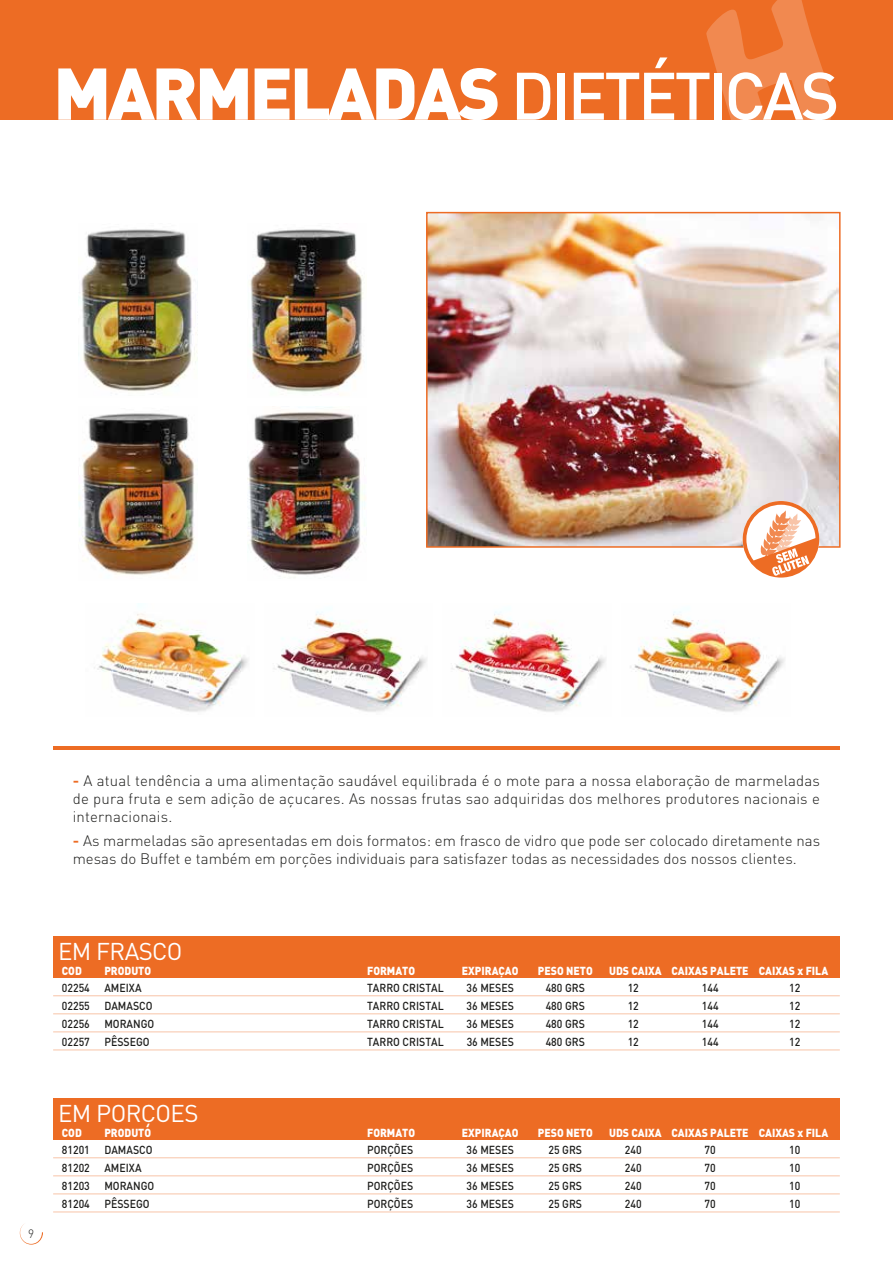
<style>
.page{position:relative;width:893px;height:1263px;background:#fff}
.page>*{position:absolute;margin:0;border:0;box-sizing:border-box;transform-origin:0 0}
.t1{font:900 72px "DINOT";letter-spacing:-.05em;color:#fff}
.t2{font:24px "DINOT";letter-spacing:-.025em;color:#fff}
.t3{font:300 15px/18px "DINOT";color:#1d1d1b;text-align:justify}
.t4{font:300 12px "DINOT";color:#1d1d1b}
.t5{font:500 11.55px "DINOT";color:#1d1d1b;scale:.91 1}
.t6{font:900 11.55px "DINOT";color:#fff;scale:.91 1}
.s1{font-weight:500;font-size:66px}
.s2{font-weight:700;color:#ed6c24}
</style>
<div class="page">
<div style="left:0;top:0;width:893px;height:119px;background:#ed6c24"></div>
<svg style="left:706px;top:0;width:127px;height:119px"></svg>
<img style="left:429px;top:215px;width:409px;height:330px">
<div style="left:426px;top:212px;width:415px;height:336px;border:2px solid #ed6c24"></div>
<img style="left:78px;top:229px;width:119px;height:166px">
<img style="left:247px;top:406px;width:119px;height:172px">
<img style="left:78px;top:413px;width:117px;height:162px">
<img style="left:249px;top:229px;width:115px;height:163px">
<hr style="left:53px;top:747px;width:787px;height:3px;background:#ed6c24">
<hr style="left:53px;top:1157px;width:787px;height:1px;background:#f8c4a8">
<hr style="left:53px;top:1175px;width:787px;height:1px;background:#f8c4a8">
<hr style="left:53px;top:1193px;width:787px;height:1px;background:#f8c4a8">
<hr style="left:53px;top:1211px;width:787px;height:1px;background:#f8c4a8">
<div style="left:53px;top:1124px;width:787px;height:16px;background:#ed6c24"></div>
<div style="left:53px;top:1098px;width:787px;height:27px;background:#ed6c24"></div>
<hr style="left:53px;top:995px;width:787px;height:1px;background:#f8c4a8">
<hr style="left:53px;top:1013px;width:787px;height:1px;background:#f8c4a8">
<hr style="left:53px;top:1031px;width:787px;height:1px;background:#f8c4a8">
<hr style="left:53px;top:1049px;width:787px;height:1px;background:#f8c4a8">
<div style="left:53px;top:962px;width:787px;height:16px;background:#ed6c24"></div>
<div style="left:53px;top:936px;width:787px;height:27px;background:#ed6c24"></div>
<img style="left:94px;top:603px;width:154px;height:109px">
<img style="left:273px;top:611px;width:154px;height:101px">
<img style="left:451px;top:611px;width:155px;height:101px">
<img style="left:630px;top:611px;width:155px;height:101px">
<svg style="left:743px;top:501px;width:76px;height:77px"></svg>
<svg style="left:20px;top:1224px;width:23px;height:20px"></svg>
<h1 class="t1" style="left:53px;top:45px;width:788px">MARMELADAS <span class="s1">DIETÉTICAS</span></h1>
<p class="t3" style="left:73px;top:771px;width:749px"><span class="s2">-</span> A atual tendência a uma alimentação saudável equilibrada é o mote para a nossa elaboração de marmeladas de pura fruta e sem adição de açucares. As nossas frutas sao adquiridas dos melhores produtores nacionais e internacionais.</p>
<p class="t3" style="left:73px;top:831px;width:749px"><span class="s2">-</span> As marmeladas são apresentadas em dois formatos: em frasco de vidro que pode ser colocado diretamente nas mesas do Buffet e também em porções individuais para satisfazer todas as necessidades dos nossos clientes.</p>
<p class="t4" style="left:28px;top:1225px;width:8px">9</p>
<h2 class="t2" style="left:58px;top:935px;width:126px">EM FRASCO</h2>
<p class="t6" style="left:62px;top:963px;width:23px">COD</p>
<p class="t6" style="left:104px;top:963px;width:53px">PRODUTO</p>
<p class="t6" style="left:367px;top:963px;width:54px">FORMATO</p>
<p class="t6" style="left:462px;top:963px;width:64px">EXPIRAÇAO</p>
<p class="t6" style="left:538px;top:963px;width:62px">PESO NETO</p>
<p class="t6" style="left:609px;top:963px;width:242px">UDS CAIXA CAIXAS PALETE CAIXAS x FILA</p>
<p class="t5" style="left:62px;top:980px;width:32px">02254</p>
<p class="t5" style="left:104px;top:980px;width:42px">AMEIXA</p>
<p class="t5" style="left:367px;top:980px;width:86px">TARRO CRISTAL</p>
<p class="t5" style="left:467px;top:980px;width:53px">36 MESES</p>
<p class="t5" style="left:546px;top:980px;width:45px">480 GRS</p>
<p class="t5" style="left:628px;top:980px;width:14px">12</p>
<p class="t5" style="left:702px;top:980px;width:20px">144</p>
<p class="t5" style="left:789px;top:980px;width:14px">12</p>
<p class="t5" style="left:62px;top:998px;width:32px">02255</p>
<p class="t5" style="left:104px;top:998px;width:54px">DAMASCO</p>
<p class="t5" style="left:367px;top:998px;width:86px">TARRO CRISTAL</p>
<p class="t5" style="left:467px;top:998px;width:53px">36 MESES</p>
<p class="t5" style="left:546px;top:998px;width:45px">480 GRS</p>
<p class="t5" style="left:628px;top:998px;width:14px">12</p>
<p class="t5" style="left:702px;top:998px;width:20px">144</p>
<p class="t5" style="left:789px;top:998px;width:14px">12</p>
<p class="t5" style="left:62px;top:1016px;width:32px">02256</p>
<p class="t5" style="left:104px;top:1016px;width:56px">MORANGO</p>
<p class="t5" style="left:367px;top:1016px;width:86px">TARRO CRISTAL</p>
<p class="t5" style="left:467px;top:1016px;width:53px">36 MESES</p>
<p class="t5" style="left:546px;top:1016px;width:45px">480 GRS</p>
<p class="t5" style="left:628px;top:1016px;width:14px">12</p>
<p class="t5" style="left:702px;top:1016px;width:20px">144</p>
<p class="t5" style="left:789px;top:1016px;width:14px">12</p>
<p class="t5" style="left:62px;top:1034px;width:32px">02257</p>
<p class="t5" style="left:104px;top:1034px;width:51px">PÊSSEGO</p>
<p class="t5" style="left:367px;top:1034px;width:86px">TARRO CRISTAL</p>
<p class="t5" style="left:467px;top:1034px;width:53px">36 MESES</p>
<p class="t5" style="left:546px;top:1034px;width:45px">480 GRS</p>
<p class="t5" style="left:628px;top:1034px;width:14px">12</p>
<p class="t5" style="left:702px;top:1034px;width:20px">144</p>
<p class="t5" style="left:789px;top:1034px;width:14px">12</p>
<h2 class="t2" style="left:58px;top:1097px;width:142px">EM PORÇOES</h2>
<p class="t6" style="left:62px;top:1125px;width:23px">COD</p>
<p class="t6" style="left:104px;top:1125px;width:53px">PRODUTO</p>
<p class="t6" style="left:367px;top:1125px;width:54px">FORMATO</p>
<p class="t6" style="left:462px;top:1125px;width:64px">EXPIRAÇAO</p>
<p class="t6" style="left:538px;top:1125px;width:62px">PESO NETO</p>
<p class="t6" style="left:609px;top:1125px;width:242px">UDS CAIXA CAIXAS PALETE CAIXAS x FILA</p>
<p class="t5" style="left:62px;top:1142px;width:32px">81201</p>
<p class="t5" style="left:104px;top:1142px;width:54px">DAMASCO</p>
<p class="t5" style="left:367px;top:1142px;width:52px">PORÇÕES</p>
<p class="t5" style="left:467px;top:1142px;width:53px">36 MESES</p>
<p class="t5" style="left:548px;top:1142px;width:38px">25 GRS</p>
<p class="t5" style="left:625px;top:1142px;width:20px">240</p>
<p class="t5" style="left:705px;top:1142px;width:14px">70</p>
<p class="t5" style="left:789px;top:1142px;width:14px">10</p>
<p class="t5" style="left:62px;top:1160px;width:32px">81202</p>
<p class="t5" style="left:104px;top:1160px;width:42px">AMEIXA</p>
<p class="t5" style="left:367px;top:1160px;width:52px">PORÇÕES</p>
<p class="t5" style="left:467px;top:1160px;width:53px">36 MESES</p>
<p class="t5" style="left:548px;top:1160px;width:38px">25 GRS</p>
<p class="t5" style="left:625px;top:1160px;width:20px">240</p>
<p class="t5" style="left:705px;top:1160px;width:14px">70</p>
<p class="t5" style="left:789px;top:1160px;width:14px">10</p>
<p class="t5" style="left:62px;top:1178px;width:32px">81203</p>
<p class="t5" style="left:104px;top:1178px;width:56px">MORANGO</p>
<p class="t5" style="left:367px;top:1178px;width:52px">PORÇÕES</p>
<p class="t5" style="left:467px;top:1178px;width:53px">36 MESES</p>
<p class="t5" style="left:548px;top:1178px;width:38px">25 GRS</p>
<p class="t5" style="left:625px;top:1178px;width:20px">240</p>
<p class="t5" style="left:705px;top:1178px;width:14px">70</p>
<p class="t5" style="left:789px;top:1178px;width:14px">10</p>
<p class="t5" style="left:62px;top:1196px;width:32px">81204</p>
<p class="t5" style="left:104px;top:1196px;width:51px">PÊSSEGO</p>
<p class="t5" style="left:367px;top:1196px;width:52px">PORÇÕES</p>
<p class="t5" style="left:467px;top:1196px;width:53px">36 MESES</p>
<p class="t5" style="left:548px;top:1196px;width:38px">25 GRS</p>
<p class="t5" style="left:625px;top:1196px;width:20px">240</p>
<p class="t5" style="left:705px;top:1196px;width:14px">70</p>
<p class="t5" style="left:789px;top:1196px;width:14px">10</p>
</div>
